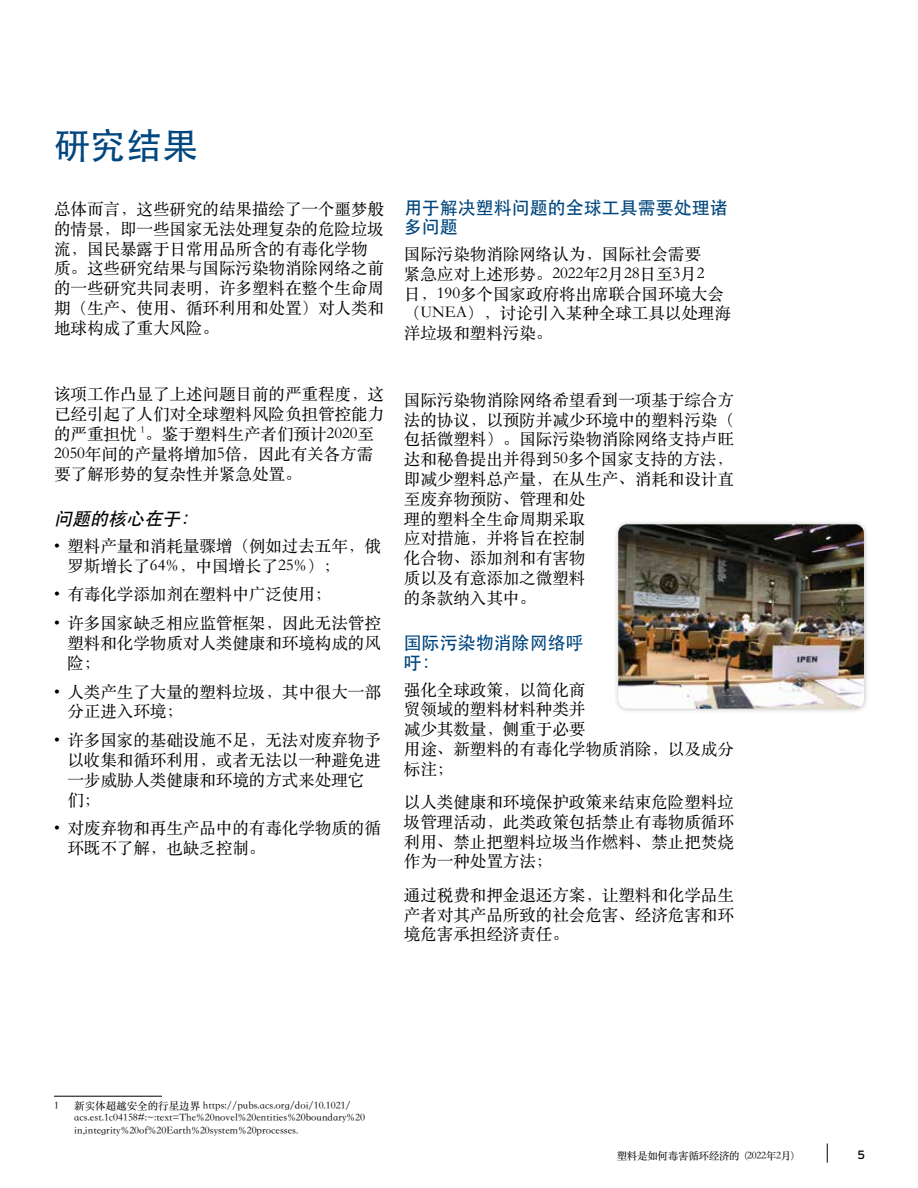
<style>
.page{position:relative;width:918px;height:1188px;background:#fff}
.page>*{position:absolute;margin:0;border:0;box-sizing:border-box;transform-origin:0 0}
.t1{font:500 36px "ST Heiti SC";color:#00467f}
.t2{font:500 18px/19.5px "ST Heiti SC";color:#00467e}
.t3{font:italic 500 18px "ST Heiti SC";color:#000}
.t4{font:16.5px/19.8px "ST Songti SC Regular";color:#000}
.t5{font:12px "Interstate";color:#000}
.t6{font:10.5px/12.6px "ST Songti SC Regular";color:#000}
.t7{font:10.5px "ST Songti SC Regular";letter-spacing:-.025em;color:#000}
</style>
<div class="page">
<svg style="left:827px;top:1144px;width:1px;height:19px"></svg>
<hr style="left:54px;top:1096px;width:108px;height:1px;background:#000">
<div style="left:613px;top:519px;width:256px;height:195px;background:#000;opacity:.25"></div>
<img style="left:618px;top:524px;width:246px;height:185px">
<h1 class="t1" style="left:54px;top:125px;width:145px">研究结果</h1>
<p class="t4" style="left:54px;top:198px;width:331px">总体而言，这些研究的结果描绘了一个噩梦般的情景，即一些国家无法处理复杂的危险垃圾流，国民暴露于日常用品所含的有毒化学物质。这些研究结果与国际污染物消除网络之前的一些研究共同表明，许多塑料在整个生命周期（生产、使用、循环利用和处置）对人类和地球构成了重大风险。</p>
<p class="t4" style="left:54px;top:384px;width:331px">该项工作凸显了上述问题目前的严重程度，这已经引起了人们对全球塑料风险负担管控能力的严重担忧 <sup>1</sup>。鉴于塑料生产者们预计2020至<br>2050年间的产量将增加5倍，因此有关各方需要了解形势的复杂性并紧急处置。</p>
<p class="t3" style="left:54px;top:509px;width:150px">问题的核心在于：</p>
<p class="t4" style="left:67px;top:535px;width:315px;text-indent:-13px">• 塑料产量和消耗量骤增（例如过去五年，俄罗斯增长了64%，中国增长了25%）；</p>
<p class="t4" style="left:54px;top:584px;width:279px">• 有毒化学添加剂在塑料中广泛使用；</p>
<p class="t4" style="left:67px;top:613px;width:315px;text-align:justify;text-indent:-13px">• 许多国家缺乏相应监管框架，因此无法管控塑料和化学物质对人类健康和环境构成的风险；</p>
<p class="t4" style="left:67px;top:681px;width:315px;text-indent:-13px">• 人类产生了大量的塑料垃圾，其中很大一部分正进入环境；</p>
<p class="t4" style="left:67px;top:730px;width:315px;text-indent:-13px">• 许多国家的基础设施不足，无法对废弃物予以收集和循环利用，或者无法以一种避免进一步威胁人类健康和环境的方式来处理它们；</p>
<p class="t4" style="left:67px;top:818px;width:315px;text-indent:-13px">• 对废弃物和再生产品中的有毒化学物质的循环既不了解，也缺乏控制。</p>
<p class="t2" style="left:404px;top:197px;width:325px">用于解决塑料问题的全球工具需要处理诸多问题</p>
<p class="t4" style="left:404px;top:243px;width:329px">国际污染物消除网络认为，国际社会需要<br>紧急应对上述形势。2022年2月28日至3月2<br>日，190多个国家政府将出席联合国环境大会（UNEA），讨论引入某种全球工具以处理海洋垃圾和塑料污染。</p>
<p class="t4" style="left:404px;top:389px;width:331px">国际污染物消除网络希望看到一项基于综合方法的协议，以预防并减少环境中的塑料污染（包括微塑料）。国际污染物消除网络支持卢旺达和秘鲁提出并得到50多个国家支持的方法，即减少塑料总产量，在从生产、消耗和设计直至废弃物预防、管理和处<br>理的塑料全生命周期采取<br>应对措施，并将旨在控制<br>化合物、添加剂和有害物<br>质以及有意添加之微塑料<br>的条款纳入其中。</p>
<p class="t2" style="left:404px;top:633px;width:181px">国际污染物消除网络呼吁：</p>
<p class="t4" style="left:404px;top:679px;width:331px">强化全球政策，以简化商<br>贸领域的塑料材料种类并<br>减少其数量，侧重于必要<br>用途、新塑料的有毒化学物质消除，以及成分标注；</p>
<p class="t4" style="left:404px;top:791px;width:331px;text-align:justify">以人类健康和环境保护政策来结束危险塑料垃圾管理活动，此类政策包括禁止有毒物质循环利用、禁止把塑料垃圾当作燃料、禁止把焚烧作为一种处置方法；</p>
<p class="t4" style="left:404px;top:884px;width:331px;text-align:justify">通过税费和押金退还方案，让塑料和化学品生产者对其产品所致的社会危害、经济危害和环境危害承担经济责任。</p>
<p class="t6" style="left:54px;top:1099px;width:6px">1</p>
<p class="t6" style="left:74px;top:1099px;width:292px">新实体超越安全的行星边界 https://pubs.acs.org/doi/10.1021/ acs.est.1c04158#:~:text=The%20novel%20entities%20boundary%20 in,integrity%20of%20Earth%20system%20processes.</p>
<p class="t7" style="left:617px;top:1149px;width:179px">塑料是如何毒害循环经济的 (2022年2月)</p>
<p class="t5" style="left:857px;top:1148px;width:9px">5</p>
</div>
